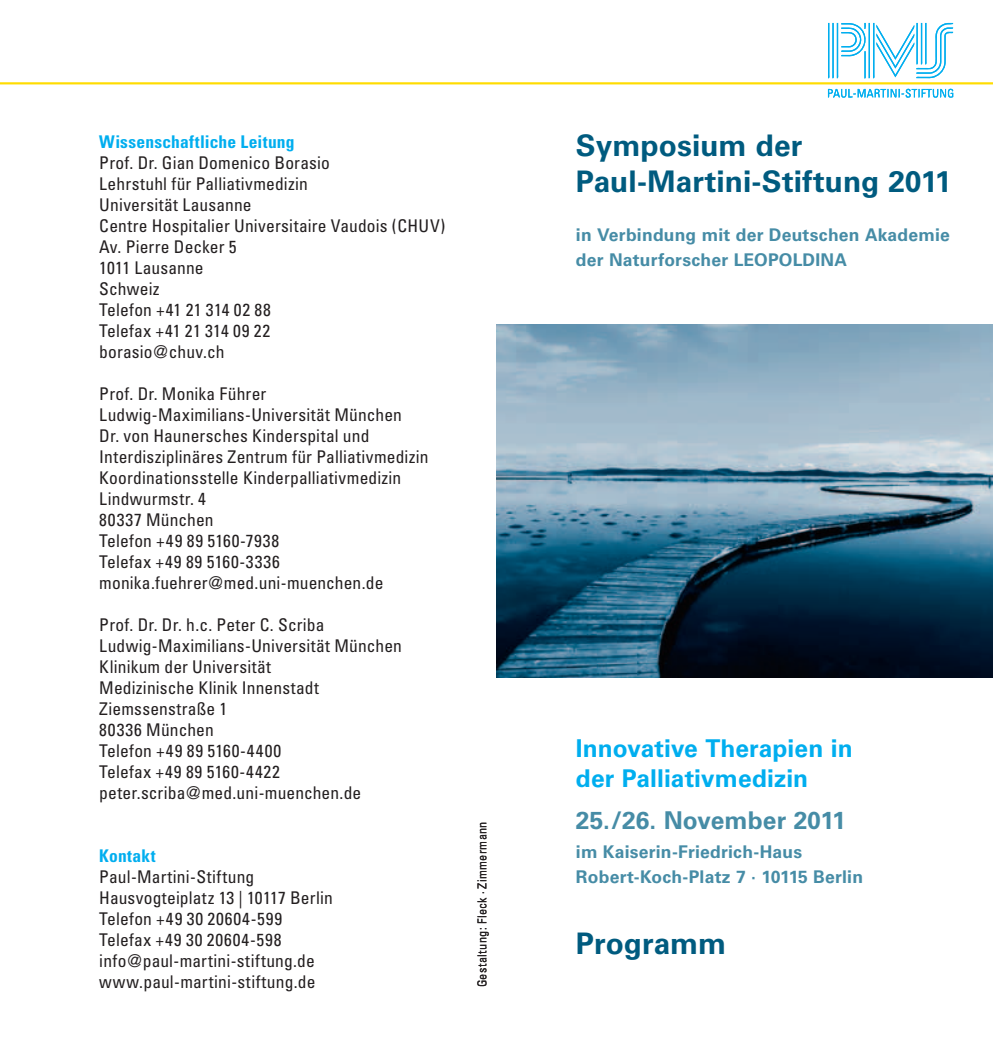
<style>
.page{position:relative;width:993px;height:1042px;background:#fff}
.page>*{position:absolute;margin:0;border:0;box-sizing:border-box;transform-origin:0 0}
.U0{font:700 29.75px/35.7px "Univers";color:#005b7f}
.U1{font:700 24.5px/29.4px "Univers";letter-spacing:.005em;color:#00aeef}
.U1-2{font:700 24.5px "Univers";color:#468ca6}
.t1{font:condensed 17.5px/21px "Univers";letter-spacing:.01em;color:#231f20}
.U2{font:700 17.5px/24.5px "Univers";letter-spacing:.01em;color:#468ca6}
.t2{font:condensed 17.5px "Univers";letter-spacing:.045em;color:#231f20}
.normal_fett{font:700 condensed 17.5px "Univers";letter-spacing:.01em;color:#00aeef}
.t3{font:condensed 12.25px "Univers";letter-spacing:.025em;color:#231f20}
</style>
<div class="page">
<hr style="left:0;top:82px;width:992px;height:2px;background:#ffdc01">
<svg style="left:828px;top:23px;width:124px;height:55px"></svg>
<svg style="left:827px;top:89px;width:125px;height:9px"></svg>
<img style="left:496px;top:324px;width:496px;height:353px">
<p class="normal_fett" style="left:99px;top:131px;width:197px">Wissenschaftliche Leitung</p>
<p class="t1" style="left:99px;top:152px;width:232px">Prof. Dr. Gian Domenico Borasio</p>
<p class="t1" style="left:99px;top:173px;width:210px">Lehrstuhl für Palliativmedizin</p>
<p class="t1" style="left:99px;top:194px;width:154px">Universität Lausanne</p>
<p class="t1" style="left:99px;top:215px;width:347px">Centre Hospitalier Universitaire Vaudois (CHUV)</p>
<p class="t1" style="left:99px;top:236px;width:139px">Av. Pierre Decker 5</p>
<p class="t1" style="left:99px;top:257px;width:106px">1011 Lausanne</p>
<p class="t1" style="left:99px;top:278px;width:62px">Schweiz</p>
<p class="t1" style="left:99px;top:299px;width:173px">Telefon +41 21 314 02 88</p>
<p class="t1" style="left:99px;top:320px;width:172px">Telefax +41 21 314 09 22</p>
<p class="t1" style="left:99px;top:341px;width:127px">borasio@chuv.ch</p>
<p class="t1" style="left:99px;top:383px;width:168px">Prof. Dr. Monika Führer</p>
<p class="t1" style="left:99px;top:404px;width:304px">Ludwig-Maximilians-Universität München</p>
<p class="t1" style="left:99px;top:425px;width:272px">Dr. von Haunersches Kinderspital und</p>
<p class="t1" style="left:99px;top:446px;width:331px">Interdisziplinäres Zentrum für Palliativmedizin</p>
<p class="t1" style="left:99px;top:467px;width:303px">Koordinationsstelle Kinderpalliativmedizin</p>
<p class="t1" style="left:99px;top:488px;width:116px">Lindwurmstr. 4<br>80337 München</p>
<p class="t1" style="left:99px;top:530px;width:181px">Telefon +49 89 5160-7938</p>
<p class="t1" style="left:99px;top:551px;width:182px">Telefax +49 89 5160-3336</p>
<p class="t1" style="left:99px;top:572px;width:285px">monika.fuehrer@med.uni-muenchen.de</p>
<p class="t1" style="left:99px;top:614px;width:227px">Prof. Dr. Dr. h.c. Peter C. Scriba</p>
<p class="t1" style="left:99px;top:635px;width:304px">Ludwig-Maximilians-Universität München</p>
<p class="t1" style="left:99px;top:656px;width:173px">Klinikum der Universität</p>
<p class="t1" style="left:99px;top:677px;width:221px">Medizinische Klinik Innenstadt</p>
<p class="t1" style="left:99px;top:698px;width:130px">Ziemssenstraße 1<br>80336 München</p>
<p class="t1" style="left:99px;top:740px;width:183px">Telefon +49 89 5160-4400</p>
<p class="t1" style="left:99px;top:761px;width:182px">Telefax +49 89 5160-4422</p>
<p class="t1" style="left:99px;top:782px;width:263px">peter.scriba@med.uni-muenchen.de</p>
<p class="normal_fett" style="left:99px;top:845px;width:58px">Kontakt</p>
<p class="t1" style="left:99px;top:866px;width:156px">Paul-Martini-Stiftung</p>
<p class="t1" style="left:99px;top:887px;width:235px">Hausvogteiplatz 13 | 10117 Berlin</p>
<p class="t2" style="left:99px;top:908px;width:184px">Telefon +49 30 20604-599</p>
<p class="t2" style="left:99px;top:929px;width:184px">Telefax +49 30 20604-598</p>
<p class="t1" style="left:99px;top:950px;width:217px">info@paul-martini-stiftung.de</p>
<p class="t1" style="left:99px;top:971px;width:218px">www.paul-martini-stiftung.de</p>
<p class="t3" style="left:474px;top:987px;width:167px;rotate:-90deg">Gestaltung: Fleck · Zimmermann</p>
<p class="U0" style="left:575px;top:128px;width:377px">Symposium der<br>Paul-Martini-Stiftung 2011</p>
<p class="U2" style="left:575px;top:223px;width:375px">in Verbindung mit der Deutschen Akademie der Naturforscher LEOPOLDINA</p>
<p class="U1" style="left:575px;top:734px;width:278px">Innovative Therapien in der Palliativmedizin</p>
<p class="U1-2" style="left:575px;top:806px;width:271px">25./26. November 2011</p>
<p class="U2" style="left:575px;top:840px;width:228px">im Kaiserin-Friedrich-Haus</p>
<p class="U2" style="left:575px;top:864px;width:288px">Robert-Koch-Platz 7 · 10115 Berlin</p>
<p class="U0" style="left:575px;top:926px;width:152px">Programm</p>
</div>
